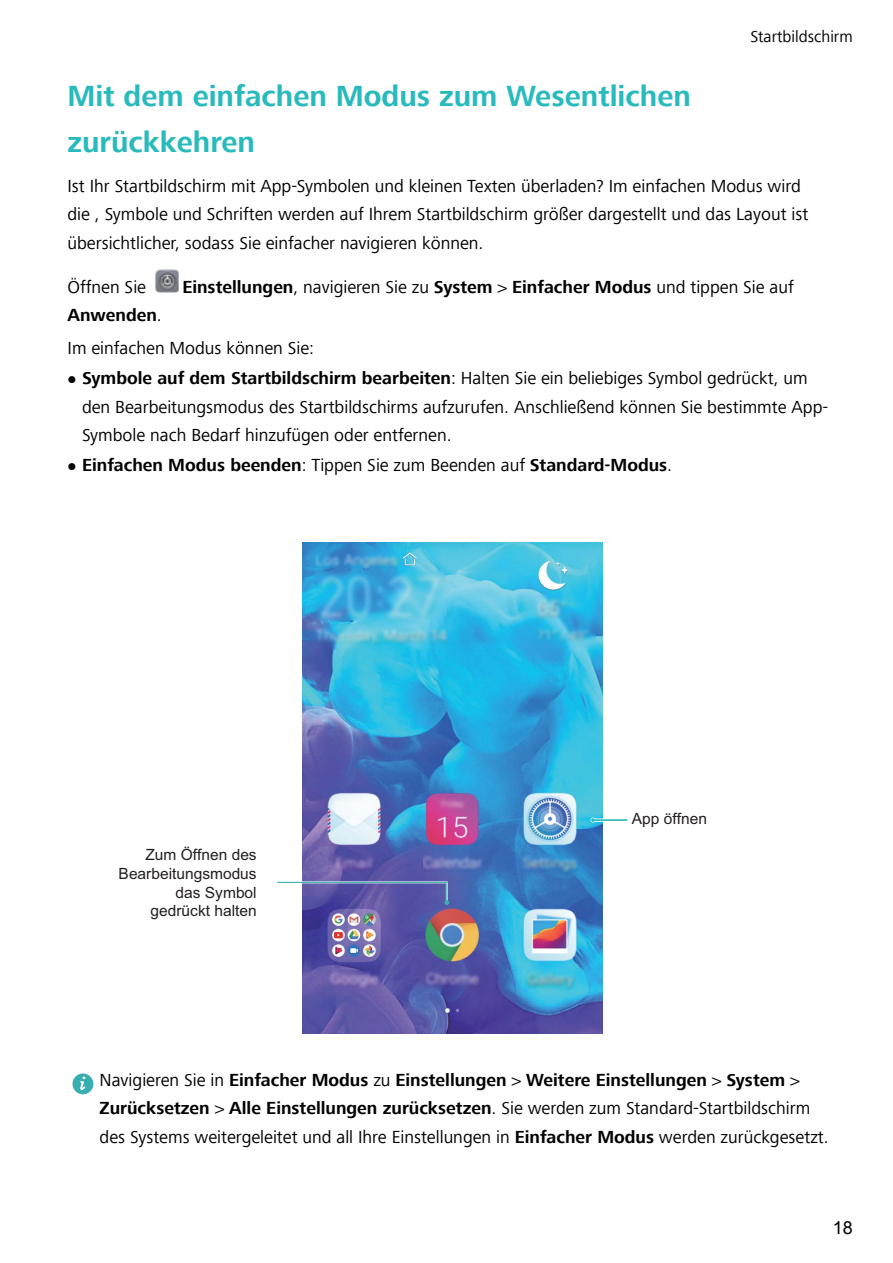
<style>
.page{position:relative;width:893px;height:1263px;background:#fff}
.page>*{position:absolute;margin:0;border:0;box-sizing:border-box;transform-origin:0 0}
.t1{font:700 30px/46.5px "Frutiger Next Com";color:#28babd}
.t2{font:18px/28.5px "Frutiger Next Com";color:#000}
.t3{font:700 18px "Frutiger Next Com";color:#000}
.t4{font:18px "Arial";color:#000}
.t5{font:16.5px "Frutiger Next Com";color:#000}
.t6{font:15.45px/18.6px "Arial";color:#231f20;text-align:right}
.s1{font-weight:400}
.s2{font-weight:700}
</style>
<div class="page">
<img style="left:157px;top:292px;width:21px;height:1px">
<img style="left:155px;top:269px;width:24px;height:23px">
<img style="left:302px;top:542px;width:301px;height:492px">
<svg style="left:591px;top:818px;width:37px;height:4px"></svg>
<hr style="left:592px;top:819px;width:35px;height:2px;background:#2eb9bb">
<svg style="left:591px;top:817px;width:5px;height:5px"></svg>
<svg style="left:277px;top:881px;width:172px;height:24px;background:#7375b4"></svg>
<svg style="left:72px;top:1073px;width:22px;height:22px"></svg>
<p class="t5" style="left:750px;top:27px;width:104px">Startbildschirm</p>
<h1 class="t1" style="left:68px;top:73px;width:625px">Mit dem einfachen Modus zum Wesentlichen zurückkehren</h1>
<p class="t2" style="left:68px;top:171px;width:742px">Ist Ihr Startbildschirm mit App-Symbolen und kleinen Texten überladen? Im einfachen Modus wird die , Symbole und Schriften werden auf Ihrem Startbildschirm größer dargestellt und das Layout ist übersichtlicher, sodass Sie einfacher navigieren können.</p>
<p class="t2" style="left:68px;top:272px;width:80px">Öffnen Sie</p>
<p class="t3" style="left:182px;top:276px;width:613px">Einstellungen<span class="s1">, navigieren Sie zu</span> System <span class="s1">&gt;</span> Einfacher Modus <span class="s1">und tippen Sie auf</span></p>
<p class="t2" style="left:68px;top:299px;width:248px;line-height:33px"><span class="s2">Anwenden</span>.<br>Im einfachen Modus können Sie:</p>
<p class="t2" style="left:82px;top:364px;width:748px;text-indent:-15px">● <span class="s2">Symbole auf dem Startbildschirm bearbeiten</span>: Halten Sie ein beliebiges Symbol gedrückt, um den Bearbeitungsmodus des Startbildschirms aufzurufen. Anschließend können Sie bestimmte App-<br>Symbole nach Bedarf hinzufügen oder entfernen.</p>
<p class="t3" style="left:68px;top:455px;width:606px">● Einfachen Modus beenden<span class="s1">: Tippen Sie zum Beenden auf</span> Standard-Modus<span class="s1">.</span></p>
<p class="t6" style="left:119px;top:847px;width:140px">Zum Öffnen des<br>Bearbeitungsmodus das Symbol gedrückt halten</p>
<p class="t6" style="left:632px;top:811px;width:77px">App öffnen</p>
<p class="t2" style="left:100px;top:1065px;width:731px">Navigieren Sie in <span class="s2">Einfacher Modus</span> zu <span class="s2">Einstellungen</span> &gt; <span class="s2">Weitere Einstellungen</span> &gt; <span class="s2">System</span> &gt;<br><span class="s2">Zurücksetzen</span> &gt; <span class="s2">Alle Einstellungen zurücksetzen</span>. Sie werden zum Standard-Startbildschirm des Systems weitergeleitet und all Ihre Einstellungen in <span class="s2">Einfacher Modus</span> werden zurückgesetzt.</p>
<p class="t4" style="left:833px;top:1218px;width:22px">18</p>
</div>
